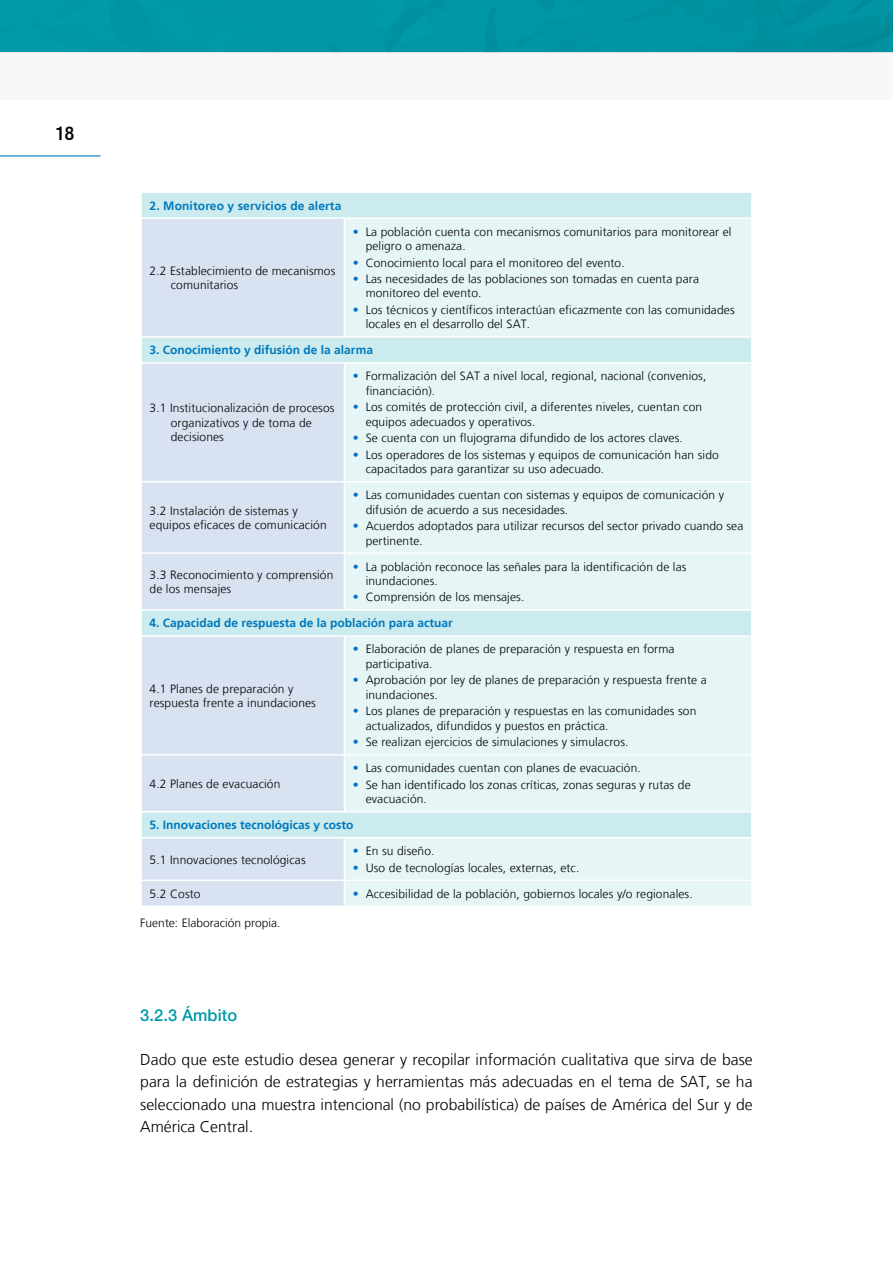
<style>
.page{position:relative;width:893px;height:1263px;background:#fff}
.page>*{position:absolute;margin:0;border:0;box-sizing:border-box;transform-origin:0 0}
.t1{font:500 condensed 19.5px "Helvetica 67";color:#000}
.t2{font:500 16.5px "Helvetica Neue";letter-spacing:.005em;color:#0099a8}
.t3{font:300 15.75px/22.5px "Frutiger LT";color:#000;text-align:justify}
.t4{font:300 12px/14.4px "Frutiger LT";letter-spacing:.01em;color:#000}
.t5{font:700 12px "Frutiger LT";color:#0079bc}
.s1{color:#0071ce}
</style>
<div class="page">
<div style="left:0;top:52px;width:893px;height:48px;background:#f8f8f8"></div>
<hr style="left:0;top:155px;width:101px;height:1px;background:#0079bc">
<div style="left:0;top:0;width:893px;height:52px;background:#0096a6"></div>
<div style="left:142px;top:193px;width:609px;height:24px;background:#ccebee"></div>
<svg style="left:142px;top:219px;width:202px;height:686px;background:#d7e3f0"></svg>
<svg style="left:344px;top:219px;width:407px;height:686px;background:#e3f3f5"></svg>
<hr style="left:140px;top:481px;width:204px;height:1px;background:#fff">
<hr style="left:140px;top:552px;width:204px;height:2px;background:#fff">
<hr style="left:140px;top:754px;width:204px;height:1px;background:#fff">
<hr style="left:140px;top:879px;width:204px;height:2px;background:#fff">
<hr style="left:344px;top:219px;width:1px;height:117px;background:#fff">
<hr style="left:344px;top:364px;width:1px;height:117px;background:#fff">
<hr style="left:344px;top:482px;width:1px;height:70px;background:#fff">
<hr style="left:344px;top:481px;width:409px;height:1px;background:#fff">
<hr style="left:344px;top:554px;width:1px;height:55px;background:#fff">
<hr style="left:344px;top:552px;width:409px;height:2px;background:#fff">
<hr style="left:344px;top:637px;width:1px;height:117px;background:#fff">
<hr style="left:344px;top:755px;width:1px;height:56px;background:#fff">
<hr style="left:344px;top:754px;width:409px;height:1px;background:#fff">
<hr style="left:344px;top:838px;width:1px;height:41px;background:#fff">
<svg style="left:344px;top:881px;width:1px;height:24px"></svg>
<hr style="left:344px;top:879px;width:409px;height:2px;background:#fff">
<hr style="left:140px;top:336px;width:204px;height:2px;background:#fff">
<hr style="left:344px;top:336px;width:409px;height:2px;background:#fff">
<hr style="left:140px;top:362px;width:204px;height:2px;background:#fff">
<hr style="left:344px;top:362px;width:409px;height:2px;background:#fff">
<hr style="left:140px;top:609px;width:204px;height:2px;background:#fff">
<hr style="left:344px;top:609px;width:409px;height:2px;background:#fff">
<hr style="left:140px;top:635px;width:204px;height:2px;background:#fff">
<hr style="left:344px;top:635px;width:409px;height:2px;background:#fff">
<hr style="left:140px;top:811px;width:204px;height:1px;background:#fff">
<hr style="left:344px;top:811px;width:409px;height:1px;background:#fff">
<hr style="left:140px;top:837px;width:204px;height:1px;background:#fff">
<hr style="left:344px;top:837px;width:409px;height:1px;background:#fff">
<h1 class="t1" style="left:55px;top:121px;width:20px">18</h1>
<p class="t5" style="left:150px;top:198px;width:193px">2. Monitoreo y servicios de alerta</p>
<p class="t4" style="left:366px;top:224px;width:367px;text-indent:-13px"><span class="s1">•</span> La población cuenta con mecanismos comunitarios para monitorear el peligro o amenaza.</p>
<p class="t4" style="left:353px;top:255px;width:273px"><span class="s1">•</span> Conocimiento local para el monitoreo del evento.</p>
<p class="t4" style="left:366px;top:272px;width:335px;text-indent:-13px"><span class="s1">•</span> Las necesidades de las poblaciones son tomadas en cuenta para monitoreo del evento.</p>
<p class="t4" style="left:366px;top:303px;width:370px;text-indent:-13px"><span class="s1">•</span> Los técnicos y científicos interactúan eficazmente con las comunidades locales en el desarrollo del SAT.</p>
<p class="t5" style="left:150px;top:343px;width:225px">3. Conocimiento y difusión de la alarma</p>
<p class="t4" style="left:171px;top:264px;width:166px;text-indent:-21px">2.2 Establecimiento de mecanismos comunitarios</p>
<p class="t4" style="left:171px;top:401px;width:165px;text-indent:-21px">3.1 Institucionalización de procesos organizativos y de toma de decisiones</p>
<p class="t4" style="left:150px;top:503px;width:179px">3.2 Instalación de sistemas y equipos eficaces de comunicación</p>
<p class="t4" style="left:366px;top:369px;width:342px;text-indent:-13px"><span class="s1">•</span> Formalización del SAT a nivel local, regional, nacional (convenios, financiación).</p>
<p class="t4" style="left:366px;top:400px;width:338px;text-indent:-13px"><span class="s1">•</span> Los comités de protección civil, a diferentes niveles, cuentan con equipos adecuados y operativos.</p>
<p class="t4" style="left:353px;top:431px;width:331px"><span class="s1">•</span> Se cuenta con un flujograma difundido de los actores claves.</p>
<p class="t4" style="left:366px;top:448px;width:355px;text-indent:-13px"><span class="s1">•</span> Los operadores de los sistemas y equipos de comunicación han sido capacitados para garantizar su uso adecuado.</p>
<p class="t4" style="left:366px;top:488px;width:360px;text-indent:-13px"><span class="s1">•</span> Las comunidades cuentan con sistemas y equipos de comunicación y difusión de acuerdo a sus necesidades.</p>
<p class="t4" style="left:366px;top:519px;width:379px;text-indent:-13px"><span class="s1">•</span> Acuerdos adoptados para utilizar recursos del sector privado cuando sea pertinente.</p>
<p class="t4" style="left:150px;top:568px;width:185px">3.3 Reconocimiento y comprensión de los mensajes</p>
<p class="t4" style="left:366px;top:559px;width:322px;text-indent:-13px"><span class="s1">•</span> La población reconoce las señales para la identificación de las inundaciones.</p>
<p class="t4" style="left:353px;top:590px;width:173px"><span class="s1">•</span> Comprensión de los mensajes.</p>
<p class="t5" style="left:150px;top:616px;width:305px">4. Capacidad de respuesta de la población para actuar</p>
<p class="t4" style="left:150px;top:681px;width:168px">4.1 Planes de preparación y respuesta frente a inundaciones</p>
<p class="t4" style="left:150px;top:776px;width:132px">4.2 Planes de evacuación</p>
<p class="t4" style="left:366px;top:642px;width:310px;text-indent:-13px"><span class="s1">•</span> Elaboración de planes de preparación y respuesta en forma participativa.</p>
<p class="t4" style="left:366px;top:673px;width:342px;text-indent:-13px"><span class="s1">•</span> Aprobación por ley de planes de preparación y respuesta frente a inundaciones.</p>
<p class="t4" style="left:366px;top:704px;width:332px;text-indent:-13px"><span class="s1">•</span> Los planes de preparación y respuestas en las comunidades son actualizados, difundidos y puestos en práctica.</p>
<p class="t4" style="left:353px;top:735px;width:277px"><span class="s1">•</span> Se realizan ejercicios de simulaciones y simulacros.</p>
<p class="t4" style="left:353px;top:761px;width:289px"><span class="s1">•</span> Las comunidades cuentan con planes de evacuación.</p>
<p class="t4" style="left:366px;top:778px;width:326px;text-indent:-13px"><span class="s1">•</span> Se han identificado los zonas críticas, zonas seguras y rutas de evacuación.</p>
<p class="t5" style="left:150px;top:818px;width:206px">5. Innovaciones tecnológicas y costo</p>
<p class="t4" style="left:150px;top:852px;width:158px">5.1 Innovaciones tecnológicas</p>
<p class="t4" style="left:353px;top:844px;width:83px"><span class="s1">•</span> En su diseño.</p>
<p class="t4" style="left:353px;top:860px;width:228px"><span class="s1">•</span> Uso de tecnologías locales, externas, etc.</p>
<p class="t4" style="left:150px;top:886px;width:52px">5.2 Costo</p>
<p class="t4" style="left:353px;top:886px;width:341px"><span class="s1">•</span> Accesibilidad de la población, gobiernos locales y/o regionales.</p>
<p class="t4" style="left:140px;top:916px;width:142px">Fuente: Elaboración propia.</p>
<h2 class="t2" style="left:140px;top:1005px;width:98px">3.2.3 Ámbito</h2>
<p class="t3" style="left:140px;top:1048px;width:614px">Dado que este estudio desea generar y recopilar información cualitativa que sirva de base para la definición de estrategias y herramientas más adecuadas en el tema de SAT, se ha seleccionado una muestra intencional (no probabilística) de países de América del Sur y de América Central.</p>
</div>
